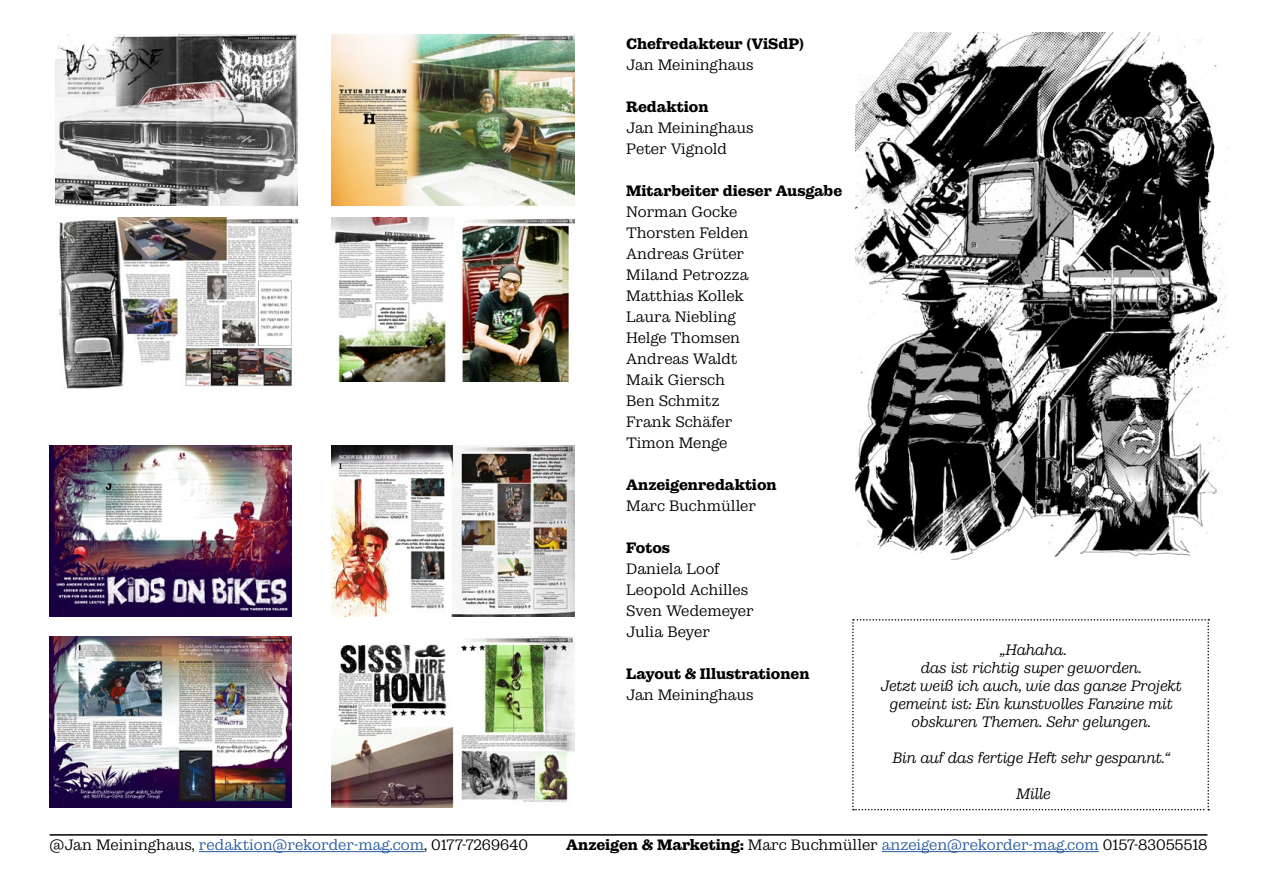
<style>
.page{position:relative;width:1263px;height:893px;background:#fff}
.page>*{position:absolute;margin:0;border:0;box-sizing:border-box;transform-origin:0 0}
.t1{font:300 15px/21px "Municipal";letter-spacing:-.01em;color:#000}
.t2{font:italic 300 15px/18px "Municipal";letter-spacing:-.015em;color:#000;text-align:center}
.t3{font:700 15px "Municipal";letter-spacing:-.005em;color:#000}
.s1{color:#275b9b}
.s2{font-weight:700}
</style>
<div class="page">
<hr style="left:50px;top:834px;width:1157px;height:2px;background:#000">
<img style="left:50px;top:636px;width:242px;height:172px">
<img style="left:50px;top:445px;width:242px;height:171px">
<img style="left:332px;top:636px;width:242px;height:172px">
<img style="left:332px;top:217px;width:242px;height:164px">
<img style="left:332px;top:445px;width:242px;height:171px">
<img style="left:332px;top:34px;width:242px;height:171px">
<svg style="left:852px;top:619px;width:357px;height:191px"></svg>
<hr style="left:199px;top:851px;width:225px;height:1px;background:#275b9b">
<hr style="left:882px;top:851px;width:217px;height:1px;background:#275b9b">
<img style="left:55px;top:34px;width:243px;height:171px">
<img style="left:59px;top:217px;width:239px;height:172px">
<img style="left:856px;top:32px;width:373px;height:528px">
<p class="t3" style="left:626px;top:34px;width:179px">Chefredakteur (ViSdP)</p>
<p class="t1" style="left:626px;top:54px;width:129px">Jan Meininghaus</p>
<p class="t3" style="left:626px;top:97px;width:84px">Redaktion</p>
<p class="t1" style="left:626px;top:117px;width:129px">Jan Meininghaus<br>Peter Vignold</p>
<p class="t3" style="left:626px;top:181px;width:218px">Mitarbeiter dieser Ausgabe</p>
<p class="t1" style="left:626px;top:201px;width:124px">Norman Gocke<br>Thorsten Felden<br>Andreas Grüter<br>Miland Petrozza<br>Matthias Kollek<br>Laura Niebling<br>Helge Thomsen<br>Andreas Waldt<br>Maik Giersch<br>Ben Schmitz<br>Frank Schäfer<br>Timon Menge</p>
<p class="t3" style="left:626px;top:475px;width:152px">Anzeigenredaktion</p>
<p class="t1" style="left:626px;top:495px;width:131px">Marc Buchmüller</p>
<p class="t3" style="left:626px;top:538px;width:46px">Fotos</p>
<p class="t1" style="left:626px;top:558px;width:129px">Daniela Loof<br>Leopold Achilles<br>Sven Wedemeyer<br>Julia Beyer</p>
<p class="t3" style="left:626px;top:664px;width:185px">Layout &amp; Illustrationen</p>
<p class="t1" style="left:626px;top:684px;width:129px">Jan Meininghaus</p>
<p class="t2" style="left:880px;top:640px;width:303px">„Hahaha.<br>das ist richtig super geworden.<br>Jetzt weiß ich auch, wie das ganze Projekt gemeint ist: Ein kunstvolles Fanzine mit obskuren Themen. Sehr gelungen.</p>
<p class="t2" style="left:892px;top:748px;width:279px">Bin auf das fertige Heft sehr gespannt.“</p>
<p class="t2" style="left:1015px;top:784px;width:36px">Mille</p>
<p class="t1" style="left:50px;top:834px;width:480px">@Jan Meininghaus, <span class="s1">redaktion@rekorder-mag.com</span>, 0177-7269640</p>
<p class="t1" style="left:566px;top:834px;width:643px"><span class="s2">Anzeigen &amp; Marketing:</span> Marc Buchmüller <span class="s1">anzeigen@rekorder-mag.com</span> 0157-83055518</p>
</div>
